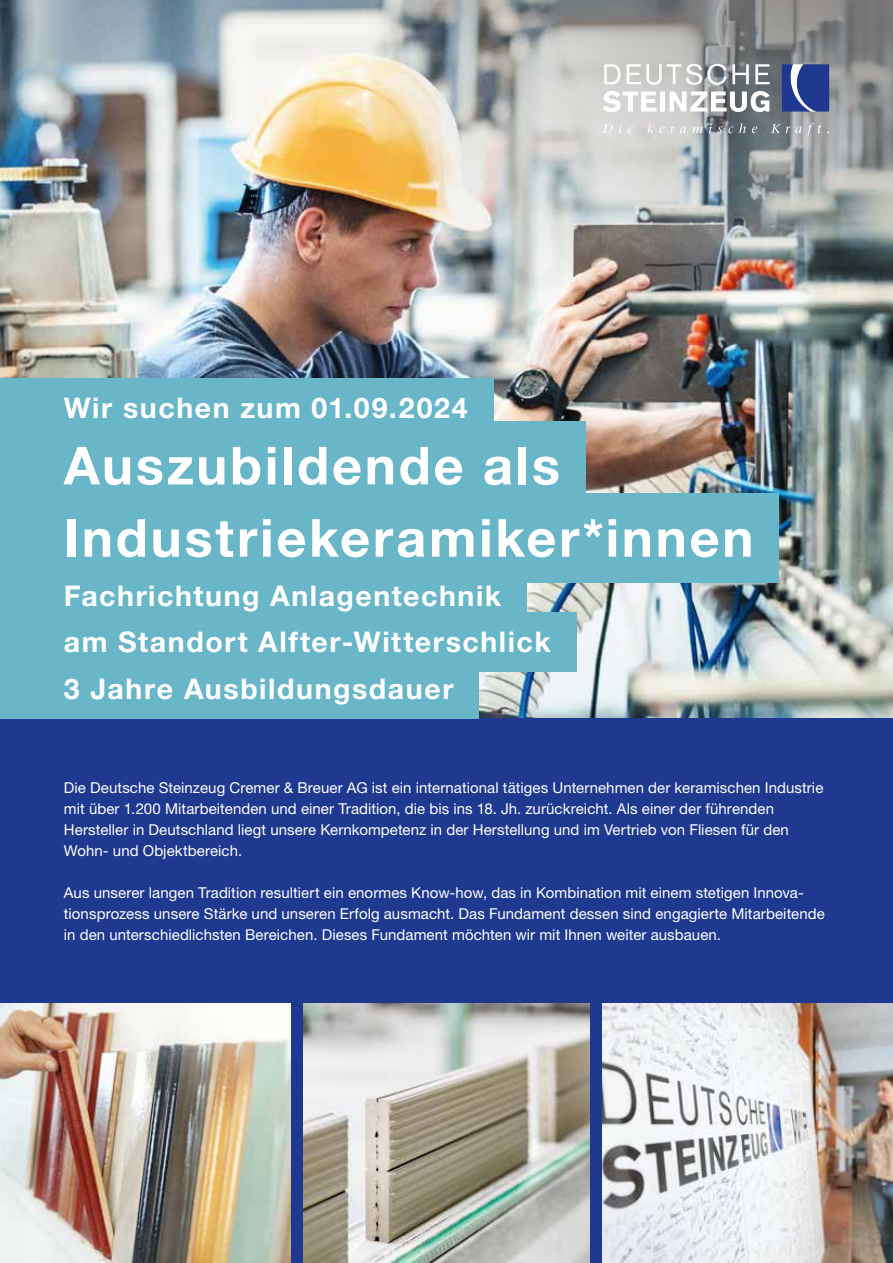
<style>
.page{position:relative;width:893px;height:1263px;background:#fff}
.page>*{position:absolute;margin:0;border:0;box-sizing:border-box;transform-origin:0 0}
.t1{font:700 52.5px "Helvetica Neue LT Pro";letter-spacing:.05em;color:#fff}
.t2{font:700 28.5px/46.8px "Helvetica Neue LT Pro";letter-spacing:.055em;color:#fff}
.t3{font:15px/21px "Helvetica Neue LT Pro";letter-spacing:.005em;color:#fff}
</style>
<div class="page">
<img style="left:0;top:0;width:893px;height:719px">
<div style="left:0;top:719px;width:893px;height:544px;background:#1e398f"></div>
<img style="left:366px;top:0;width:527px;height:299px">
<img style="left:602px;top:1003px;width:291px;height:260px">
<img style="left:303px;top:1003px;width:287px;height:260px">
<img style="left:0;top:1003px;width:291px;height:260px">
<svg style="left:603px;top:123px;width:226px;height:13px;background:#abaeb1"></svg>
<svg style="left:602px;top:64px;width:168px;height:48px"></svg>
<svg style="left:782px;top:64px;width:47px;height:48px;background:#3b529c"></svg>
<div style="left:0;top:378px;width:493px;height:60px;background:#68b6c8"></div>
<div style="left:0;top:493px;width:779px;height:90px;background:#68b6c8"></div>
<div style="left:0;top:421px;width:586px;height:89px;background:#68b6c8"></div>
<div style="left:0;top:612px;width:576px;height:60px;background:#68b6c8"></div>
<div style="left:0;top:659px;width:479px;height:60px;background:#68b6c8"></div>
<div style="left:0;top:566px;width:527px;height:59px;background:#68b6c8"></div>
<h2 class="t2" style="left:64px;top:384px;width:405px">Wir suchen zum 01.09.2024</h2>
<h1 class="t1" style="left:64px;top:432px;width:498px">Auszubildende als</h1>
<h1 class="t1" style="left:64px;top:505px;width:691px">Industriekeramiker*innen</h1>
<h2 class="t2" style="left:64px;top:571px;width:439px">Fachrichtung Anlagentechnik</h2>
<h2 class="t2" style="left:64px;top:618px;width:488px">am Standort Alfter-Witterschlick<br>3 Jahre Ausbildungsdauer</h2>
<p class="t3" style="left:64px;top:777px;width:761px">Die Deutsche Steinzeug Cremer &amp; Breuer AG ist ein international tätiges Unternehmen der keramischen Industrie mit über 1.200 Mitarbeitenden und einer Tradition, die bis ins 18. Jh. zurückreicht. Als einer der führenden Hersteller in Deutschland liegt unsere Kernkompetenz in der Herstellung und im Vertrieb von Fliesen für den Wohn- und Objektbereich.</p>
<p class="t3" style="left:64px;top:882px;width:762px">Aus unserer langen Tradition resultiert ein enormes Know-how, das in Kombination mit einem stetigen Innova&shy;tionsprozess unsere Stärke und unseren Erfolg ausmacht. Das Fundament dessen sind engagierte Mitarbeitende in den unterschiedlichsten Bereichen. Dieses Fundament möchten wir mit Ihnen weiter ausbauen.</p>
</div>
